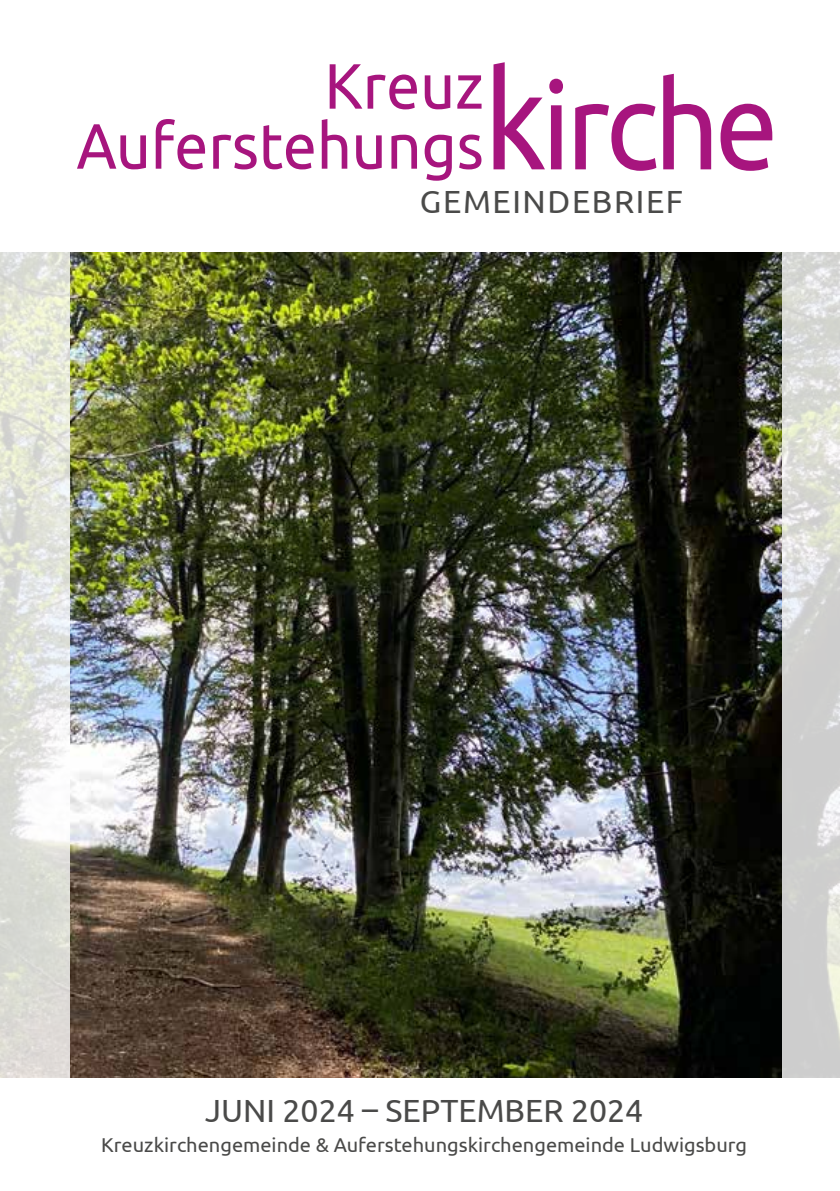
<style>
.page{position:relative;width:840px;height:1191px;background:#fff}
.page>*{position:absolute;margin:0;border:0;box-sizing:border-box;transform-origin:0 0}
.t1{font:64px/60px "Ubuntu";color:#a7157e;scale:.95 1}
.t2{font:32px "Ubuntu";color:#4a4a49}
.t3{font:32px "Ubuntu";letter-spacing:.05em;color:#4a4a49}
.t4{font:20px "Ubuntu";color:#4a4a49}
.s1{font-size:138px}
.s2{font-size:123.2px}
</style>
<div class="page">
<img style="left:0;top:252px;width:839px;height:825px">
<img style="left:71px;top:252px;width:710px;height:825px">
<h1 class="t1" style="left:76px;top:54px;width:740px;text-indent:248px">Kreuz<br>Auferstehungs<span class="s1">k</span><span class="s2">irche</span></h1>
<h2 class="t3" style="left:420px;top:183px;width:264px">GEMEINDEBRIEF</h2>
<h2 class="t2" style="left:205px;top:1091px;width:439px">JUNI 2024 – SEPTEMBER 2024</h2>
<p class="t4" style="left:101px;top:1132px;width:647px">Kreuzkirchengemeinde &amp; Auferstehungskirchengemeinde Ludwigsburg</p>
</div>
